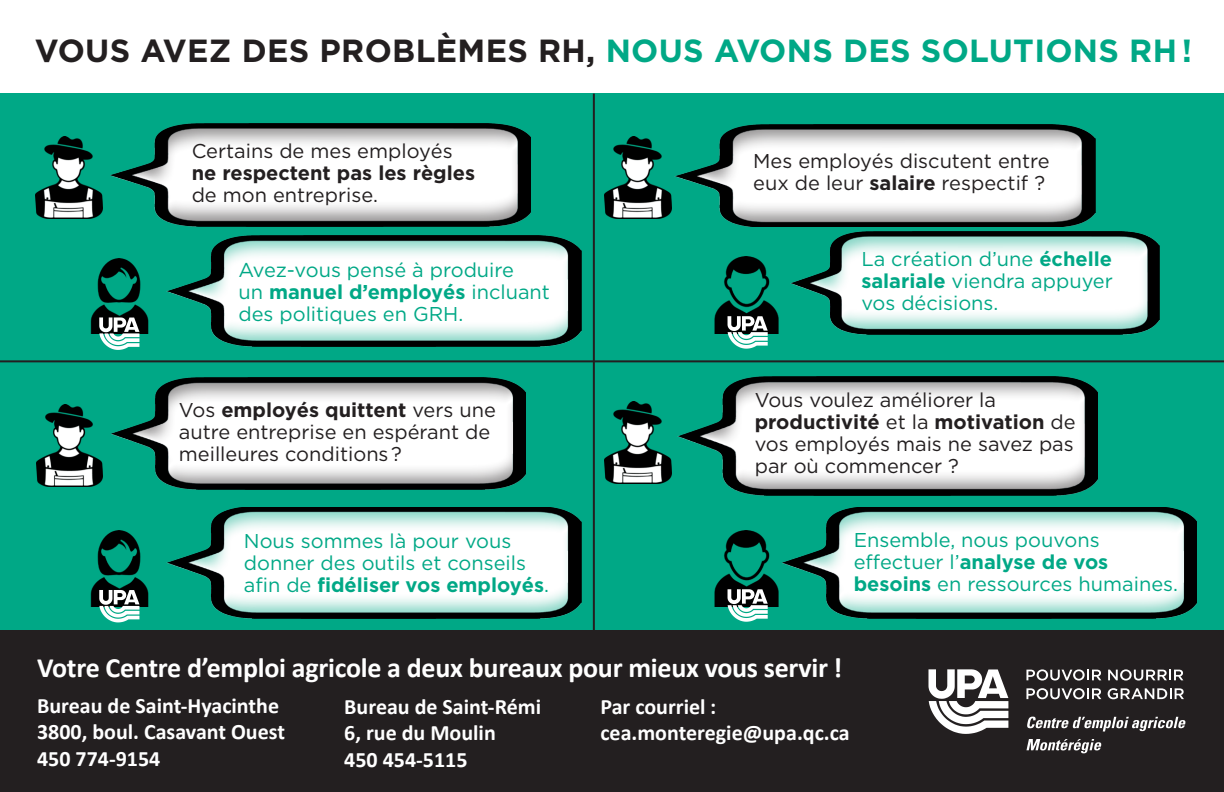
<style>
.page{position:relative;width:1224px;height:792px;background:#fff}
.page>*{position:absolute;margin:0;border:0;box-sizing:border-box;transform-origin:0 0}
.t1{font:700 32px "Gotham";letter-spacing:.01em;color:#00a886}
.t2{font:700 28px "Calibri";letter-spacing:-.01em;color:#fff}
.t3{font:700 22px/26.4px "Calibri";color:#fff}
.t4{font:20px/22px "Gotham";color:#231f20}
.t5{font:20px/22px "Gotham";color:#00a886}
.s1{color:#231f20}
.s2{font-weight:700}
</style>
<div class="page">
<div style="left:0;top:94px;width:1224px;height:586px;background:#00a886"></div>
<img style="left:36px;top:136px;width:66px;height:82px">
<img style="left:605px;top:136px;width:62px;height:82px">
<img style="left:605px;top:402px;width:64px;height:82px">
<img style="left:37px;top:404px;width:66px;height:82px">
<div style="left:103px;top:370px;width:426px;height:145px;background:#231f20;opacity:.5"></div>
<div style="left:102px;top:116px;width:446px;height:120px;background:#231f20;opacity:.5"></div>
<div style="left:667px;top:117px;width:445px;height:120px;background:#231f20;opacity:.5"></div>
<div style="left:669px;top:372px;width:446px;height:137px;background:#231f20;opacity:.5"></div>
<div style="left:159px;top:499px;width:425px;height:145px;background:#00a886;opacity:.5"></div>
<div style="left:774px;top:499px;width:426px;height:145px;background:#00a886;opacity:.5"></div>
<div style="left:159px;top:228px;width:425px;height:144px;background:#00a886;opacity:.5"></div>
<img style="left:90px;top:258px;width:59px;height:75px">
<svg style="left:99px;top:317px;width:40px;height:33px"></svg>
<img style="left:90px;top:531px;width:59px;height:75px">
<svg style="left:99px;top:590px;width:40px;height:32px"></svg>
<div style="left:783px;top:225px;width:397px;height:119px;background:#00a886;opacity:.5"></div>
<img style="left:714px;top:257px;width:71px;height:76px">
<svg style="left:728px;top:316px;width:40px;height:33px"></svg>
<img style="left:714px;top:530px;width:71px;height:76px">
<svg style="left:728px;top:589px;width:40px;height:33px"></svg>
<hr style="left:0;top:360px;width:1224px;height:2px;background:#231f20">
<hr style="left:593px;top:94px;width:2px;height:566px;background:#231f20">
<div style="left:0;top:631px;width:1224px;height:161px;background:#231f20"></div>
<svg style="left:1027px;top:717px;width:158px;height:15px"></svg>
<svg style="left:1026px;top:739px;width:75px;height:14px"></svg>
<svg style="left:1026px;top:669px;width:75px;height:12px"></svg>
<svg style="left:1108px;top:669px;width:75px;height:12px"></svg>
<svg style="left:1026px;top:688px;width:75px;height:11px"></svg>
<svg style="left:1108px;top:688px;width:76px;height:11px"></svg>
<svg style="left:928px;top:669px;width:80px;height:65px"></svg>
<p class="t1" style="left:35px;top:32px;width:1159px"><span class="s1">VOUS AVEZ DES PROBLÈMES RH,</span> NOUS AVONS DES SOLUTIONS RH!</p>
<p class="t4" style="left:192px;top:139px;width:285px">Certains de mes employés <span class="s2">ne respectent pas les règles </span>de mon entreprise.</p>
<p class="t4" style="left:753px;top:149px;width:298px">Mes employés discutent entre eux de leur <span class="s2">salaire</span> respectif ?</p>
<p class="t5" style="left:238px;top:259px;width:313px">Avez-vous pensé à produire<br>un <span class="s2">manuel d’employés</span> incluant des politiques en GRH.</p>
<p class="t5" style="left:861px;top:248px;width:253px;text-align:justify">La création d’une <span class="s2">échelle salariale</span> viendra appuyer vos décisions.</p>
<p class="t4" style="left:179px;top:398px;width:319px">Vos <span class="s2">employés quittent</span> vers une autre entreprise en espérant de meilleures conditions?</p>
<p class="t5" style="left:244px;top:530px;width:307px">Nous sommes là pour vous donner des outils et conseils afin de <span class="s2">fidéliser vos employés</span>.</p>
<p class="t4" style="left:755px;top:388px;width:322px">Vous voulez améliorer la <span class="s2">productivité</span> et la <span class="s2">motivation</span> de vos employés mais ne savez pas par où commencer ?</p>
<p class="t5" style="left:854px;top:528px;width:326px">Ensemble, nous pouvons effectuer l’<span class="s2">analyse de vos besoins</span> en ressources humaines.</p>
<p class="t2" style="left:37px;top:648px;width:807px">Votre Centre d’emploi agricole a deux bureaux pour mieux vous servir !</p>
<p class="t3" style="left:37px;top:692px;width:243px">Bureau de Saint-Hyacinthe</p>
<p class="t3" style="left:37px;top:718px;width:249px">3800, boul. Casavant Ouest</p>
<p class="t3" style="left:37px;top:745px;width:125px">450 774-9154</p>
<p class="t3" style="left:600px;top:693px;width:251px">Par courriel : cea.monteregie@upa.qc.ca</p>
<p class="t3" style="left:344px;top:693px;width:198px">Bureau de Saint-Rémi</p>
<p class="t3" style="left:344px;top:719px;width:153px">6, rue du Moulin</p>
<p class="t3" style="left:344px;top:746px;width:125px">450 454-5115</p>
</div>
